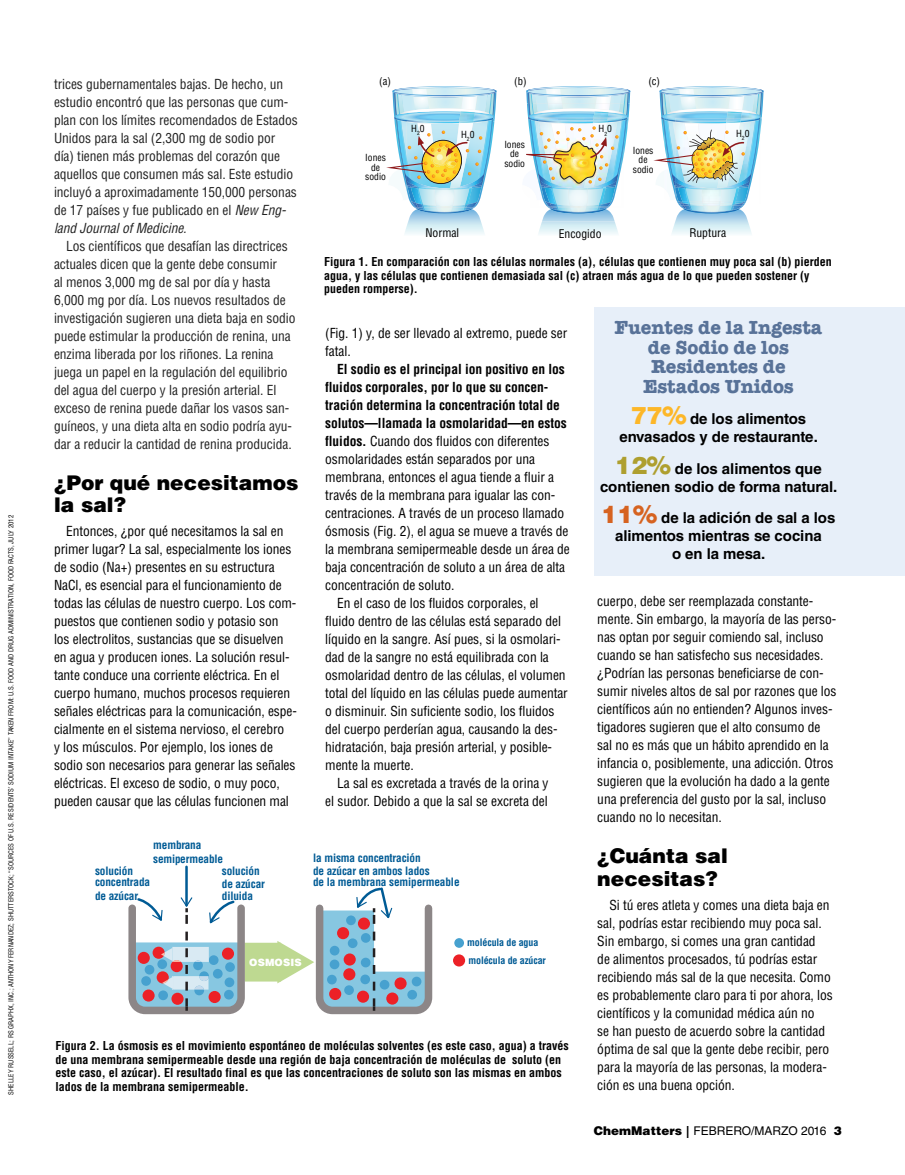
<style>
.page{position:relative;width:905px;height:1175px;background:#fff}
.page>*{position:absolute;margin:0;border:0;box-sizing:border-box;transform-origin:0 0}
.t1{font:900 20.25px/22.5px "Helvetica LT Std";color:#000}
.t2{font:700 19.5px/19.5px "American Typewriter";letter-spacing:-.005em;color:#587298;text-align:center}
.t3{font:700 15px/18px "Helvetica LT Std";letter-spacing:-.005em;color:#000;text-align:center}
.t4{font:condensed 13.5px/18px "Helvetica LT Std";letter-spacing:-.005em;color:#000}
.t5{font:condensed 13.5px/18px "Helvetica LT Std";letter-spacing:-.005em;color:#222}
.t6{font:700 condensed 13.5px "Helvetica LT Std";letter-spacing:-.005em;color:#000}
.t7{font:700 condensed 12px/13.5px "Helvetica LT Std";color:#000}
.t8{font:12px "Helvetica LT Std";color:#000}
.t9{font:condensed 11.7px "Helvetica LT Std";color:#000}
.t10{font:700 condensed 11.25px/12.5px "Helvetica LT Std";letter-spacing:-.01em;color:#005b95}
.t11{font:condensed 10.65px "Helvetica LT Std";color:#000}
.t12{font:700 condensed 10.05px/18.3px "Helvetica LT Std";letter-spacing:-.01em;color:#005b95}
.t13{font:900 10.05px "Helvetica LT Std";letter-spacing:.01em;color:#fff}
.t14{font:condensed 9.6px/9.6px "Helvetica LT Std";color:#000;text-align:center}
.t15{font:condensed 6.75px "Helvetica LT Std";color:#000}
.s1{font-style:italic}
.s2{font-weight:900;font-size:24px;color:#fdb728}
.s3{font-weight:900;font-size:24px;color:#ae9f2f}
.s4{font-weight:900;font-size:24px;color:#d66321}
.s5{font-weight:700}
.s6{font-weight:900}
</style>
<div class="page">
<div style="left:594px;top:308px;width:310px;height:267px;background:#e7eff9"></div>
<svg style="left:538px;top:221px;width:80px;height:13px"></svg>
<img style="left:542px;top:213px;width:72px;height:8px">
<svg style="left:386px;top:86px;width:110px;height:148px"></svg>
<img style="left:653px;top:86px;width:110px;height:148px">
<img style="left:526px;top:86px;width:104px;height:127px">
<div style="left:244px;top:942px;width:37px;height:39px;background:#bed991"></div>
<hr style="left:185px;top:866px;width:3px;height:39px;background:#005b95">
<svg style="left:128px;top:897px;width:117px;height:117px"></svg>
<svg style="left:277px;top:887px;width:156px;height:127px"></svg>
<div style="left:453px;top:954px;width:12px;height:12px;background:#ec2127;border-radius:50%"></div>
<div style="left:454px;top:938px;width:10px;height:9px;background:#47a1cf;border-radius:50%"></div>
<p class="t15" style="left:7px;top:1094px;width:581px;rotate:-90deg">SHELLEY RUSSELL; RS GRAPHX, INC.; ANTHONY FERNANDEZ; SHUTTERSTOCK; “SOURCES OF U.S. RESIDENTS’ SODIUM INTAKE” TAKEN FROM: U.S. FOOD AND DRUG ADMINISTRATION, FOOD FACTS, JULY 2012</p>
<p class="t11" style="left:379px;top:75px;width:13px">(a)</p>
<p class="t11" style="left:514px;top:75px;width:14px">(b)</p>
<p class="t11" style="left:648px;top:75px;width:13px">(c)</p>
<p class="t5" style="left:54px;top:75px;width:245px">trices gubernamentales bajas. De hecho, un estudio encontró que las personas que cum&shy;plan con los límites recomendados de Estados Unidos para la sal (2,300 mg de sodio por día) tienen más problemas del corazón que aquellos que consumen más sal. Este estudio incluyó a aproximadamente 150,000 personas de 17 países y fue publicado en el <span class="s1">New Eng&shy;land Journal of Medicine.</span></p>
<p class="t5" style="left:54px;top:237px;width:243px;text-indent:12px">Los científicos que desafían las directrices actuales dicen que la gente debe consumir<br>al menos 3,000 mg de sal por día y hasta 6,000 mg por día. Los nuevos resultados de investigación sugieren una dieta baja en sodio puede estimular la producción de renina, una enzima liberada por los riñones. La renina juega un papel en la regulación del equilibrio del agua del cuerpo y la presión arterial. El exceso de renina puede dañar los vasos san&shy;guíneos, y una dieta alta en sodio podría ayu&shy;dar a reducir la cantidad de renina producida.</p>
<h1 class="t1" style="left:54px;top:471px;width:246px">¿Por qué necesitamos la sal?</h1>
<p class="t4" style="left:54px;top:522px;width:244px;text-indent:12px">Entonces, ¿por qué necesitamos la sal en primer lugar? La sal, especialmente los iones de sodio (Na+) presentes en su estructura NaCl, es esencial para el funcionamiento de todas las células de nuestro cuerpo. Los com&shy;puestos que contienen sodio y potasio son los electrolitos, sustancias que se disuelven en agua y producen iones. La solución resul&shy;tante conduce una corriente eléctrica. En el cuerpo humano, muchos procesos requieren señales eléctricas para la comunicación, espe&shy;cialmente en el sistema nervioso, el cerebro<br>y los músculos. Por ejemplo, los iones de sodio son necesarios para generar las señales eléctricas. El exceso de sodio, o muy poco, pueden causar que las células funcionen mal</p>
<p class="t14" style="left:411px;top:124px;width:15px">H<sub>2</sub>0</p>
<p class="t14" style="left:598px;top:124px;width:15px">H<sub>2</sub>0</p>
<p class="t14" style="left:736px;top:128px;width:15px">H<sub>2</sub>0</p>
<p class="t14" style="left:461px;top:129px;width:15px">H<sub>2</sub>0</p>
<p class="t14" style="left:504px;top:139px;width:22px">Iones de sodio</p>
<p class="t14" style="left:632px;top:145px;width:22px">Iones de sodio</p>
<p class="t14" style="left:365px;top:153px;width:22px">Iones de sodio</p>
<p class="t9" style="left:558px;top:226px;width:44px">Encogido</p>
<p class="t9" style="left:689px;top:225px;width:38px">Ruptura</p>
<p class="t9" style="left:425px;top:225px;width:35px">Normal</p>
<p class="t7" style="left:324px;top:255px;width:509px">Figura 1. En comparación con las células normales (a), células que contienen muy poca sal (b) pierden agua, y las células que contienen demasiada sal (c) atraen más agua de lo que pueden sostener (y pueden romperse).</p>
<h2 class="t2" style="left:614px;top:317px;width:209px">Fuentes de la Ingesta de Sodio de los<br>Residentes de<br>Estados Unidos</h2>
<p class="t3" style="left:619px;top:410px;width:200px"><span class="s2">77%</span> de los alimentos envasados y de restaurante.</p>
<p class="t3" style="left:600px;top:459px;width:239px"><span class="s3">12%</span> de los alimentos que contienen sodio de forma natural.</p>
<p class="t3" style="left:601px;top:509px;width:235px"><span class="s4">11%</span> de la adición de sal a los alimentos mientras se cocina<br>o en la mesa.</p>
<p class="t4" style="left:325px;top:324px;width:243px">(Fig. 1) y, de ser llevado al extremo, puede ser fatal.</p>
<p class="t6" style="left:337px;top:361px;width:229px">El sodio es el principal ion positivo en los</p>
<p class="t6" style="left:325px;top:379px;width:225px">fluidos corporales, por lo que su concen-</p>
<p class="t6" style="left:325px;top:397px;width:236px">tración determina la concentración total de</p>
<p class="t6" style="left:325px;top:415px;width:243px">solutos—llamada la osmolaridad—en estos</p>
<p class="t4" style="left:325px;top:432px;width:226px"><span class="s5">fluidos.</span> Cuando dos fluidos con diferentes</p>
<p class="t4" style="left:325px;top:450px;width:211px">osmolaridades están separados por una</p>
<p class="t4" style="left:325px;top:468px;width:230px">membrana, entonces el agua tiende a fluir a</p>
<p class="t4" style="left:325px;top:486px;width:231px">través de la membrana para igualar las con-</p>
<p class="t4" style="left:325px;top:504px;width:240px">centraciones. A través de un proceso llamado</p>
<p class="t4" style="left:325px;top:522px;width:245px">ósmosis (Fig. 2), el agua se mueve a través de</p>
<p class="t4" style="left:325px;top:540px;width:246px">la membrana semipermeable desde un área de</p>
<p class="t4" style="left:325px;top:558px;width:241px">baja concentración de soluto a un área de alta</p>
<p class="t4" style="left:325px;top:576px;width:131px">concentración de soluto.</p>
<p class="t4" style="left:337px;top:594px;width:203px">En el caso de los fluidos corporales, el</p>
<p class="t4" style="left:325px;top:612px;width:237px">fluido dentro de las células está separado del</p>
<p class="t4" style="left:325px;top:630px;width:237px">líquido en la sangre. Así pues, si la osmolari-</p>
<p class="t4" style="left:325px;top:648px;width:225px">dad de la sangre no está equilibrada con la</p>
<p class="t4" style="left:325px;top:666px;width:242px">osmolaridad dentro de las células, el volumen</p>
<p class="t4" style="left:325px;top:684px;width:244px">total del líquido en las células puede aumentar</p>
<p class="t4" style="left:325px;top:702px;width:231px">o disminuir. Sin suficiente sodio, los fluidos</p>
<p class="t4" style="left:325px;top:720px;width:234px">del cuerpo perderían agua, causando la des-</p>
<p class="t4" style="left:325px;top:738px;width:228px">hidratación, baja presión arterial, y posible-</p>
<p class="t4" style="left:325px;top:756px;width:90px">mente la muerte.</p>
<p class="t4" style="left:337px;top:774px;width:213px">La sal es excretada a través de la orina y</p>
<p class="t4" style="left:325px;top:792px;width:224px">el sudor. Debido a que la sal se excreta del</p>
<p class="t4" style="left:597px;top:592px;width:241px">cuerpo, debe ser reemplazada constante&shy;mente. Sin embargo, la mayoría de las perso&shy;nas optan por seguir comiendo sal, incluso cuando se han satisfecho sus necesidades. ¿Podrían las personas beneficiarse de con&shy;sumir niveles altos de sal por razones que los científicos aún no entienden? Algunos inves&shy;tigadores sugieren que el alto consumo de sal no es más que un hábito aprendido en la infancia o, posiblemente, una adicción. Otros sugieren que la evolución ha dado a la gente una preferencia del gusto por la sal, incluso cuando no lo necesitan.</p>
<h1 class="t1" style="left:597px;top:844px;width:132px">¿Cuánta sal necesitas?</h1>
<p class="t4" style="left:597px;top:896px;width:237px;text-indent:12px">Si tú eres atleta y comes una dieta baja en sal, podrías estar recibiendo muy poca sal.<br>Sin embargo, si comes una gran cantidad<br>de alimentos procesados, tú podrías estar recibiendo más sal de la que necesita. Como es probablemente claro para ti por ahora, los científicos y la comunidad médica aún no<br>se han puesto de acuerdo sobre la cantidad óptima de sal que la gente debe recibir, pero para la mayoría de las personas, la modera&shy;ción es una buena opción.</p>
<p class="t8" style="left:594px;top:1124px;width:249px"><span class="s6">ChemMatters |</span> FEBRERO/MARZO 2016 <span class="s6">3</span></p>
<p class="t10" style="left:153px;top:838px;width:71px;line-height:13.5px">membrana semipermeable</p>
<p class="t10" style="left:313px;top:852px;width:118px">la misma concentración de azúcar en ambos lados</p>
<p class="t10" style="left:313px;top:875px;width:148px">de la membrana semipermeable</p>
<p class="t10" style="left:222px;top:864px;width:45px">solución de azúcar diluida</p>
<p class="t10" style="left:95px;top:865px;width:57px;line-height:11.2px">solución concentrada</p>
<p class="t10" style="left:95px;top:889px;width:45px">de azúcar</p>
<p class="t12" style="left:467px;top:932px;width:80px">molécula de agua molécula de azúcar</p>
<p class="t13" style="left:249px;top:955px;width:54px">OSMOSIS</p>
<p class="t7" style="left:55px;top:1039px;width:515px">Figura 2. La ósmosis es el movimiento espontáneo de moléculas solventes (es este caso, agua) a través de una membrana semipermeable desde una región de baja concentración de moléculas de soluto (en este caso, el azúcar). El resultado final es que las concentraciones de soluto son las mismas en ambos lados de la membrana semipermeable.</p>
</div>
